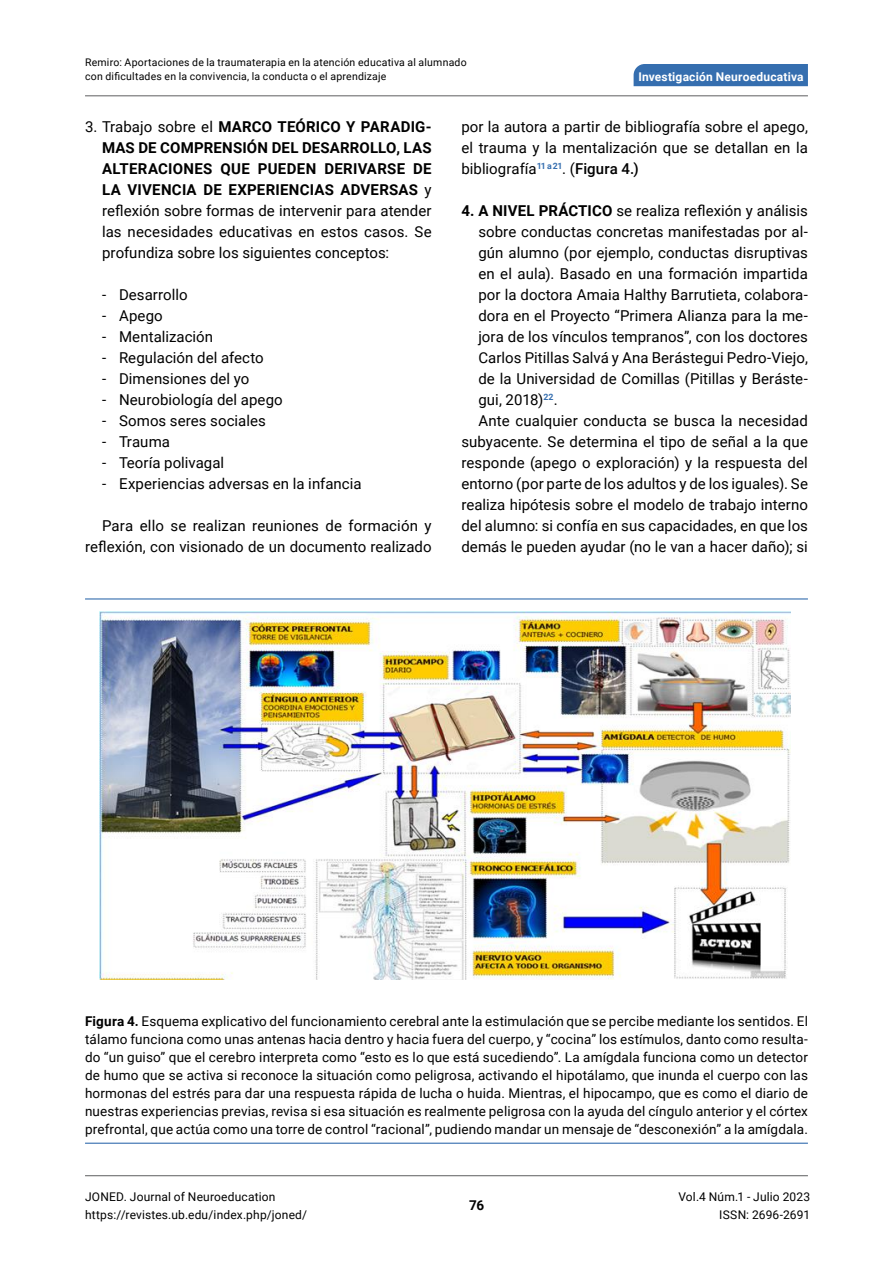
<style>
.page{position:relative;width:893px;height:1263px;background:#fff}
.page>*{position:absolute;margin:0;border:0;box-sizing:border-box;transform-origin:0 0}
.T2C{font:15px/21px "Roboto";letter-spacing:.005em;color:#000;text-align:justify}
.Figura-peu{font:13.5px/18px "Roboto";letter-spacing:.01em;color:#000;text-align:justify}
.t1{font:700 13.5px "Roboto";color:#000}
.t2{font:12px/18px "Roboto";letter-spacing:.015em;color:#000}
.t3{font:700 12px "Roboto";letter-spacing:.015em;color:#fff}
.t4{font:10.5px/13.5px "Roboto";letter-spacing:.02em;color:#000}
.s1{font-weight:700}
.s2{font-weight:500}
</style>
<div class="page">
<hr style="left:85px;top:1175px;width:723px;height:1px;background:#707172">
<hr style="left:85px;top:95px;width:723px;height:1px;background:#707172">
<div style="left:634px;top:64px;width:174px;height:22px;background:#356eaf"></div>
<hr style="left:85px;top:598px;width:723px;height:1px;background:#356eaf">
<hr style="left:85px;top:1143px;width:723px;height:1px;background:#356eaf">
<img style="left:99px;top:612px;width:692px;height:367px">
<p class="t4" style="left:85px;top:56px;width:383px">Remiro: Aportaciones de la traumaterapia en la atención educativa al alumnado con dificultades en la convivencia, la conducta o el aprendizaje</p>
<p class="t3" style="left:638px;top:68px;width:167px">Investigación Neuroeducativa</p>
<p class="T2C" style="left:102px;top:115px;width:331px;text-indent:-17px">3. Trabajo sobre el <span class="s1">MARCO TEÓRICO Y PARADIG-MAS DE COMPRENSIÓN DEL DESARROLLO, LAS ALTERACIONES QUE PUEDEN DERIVARSE DE LA VIVENCIA DE EXPERIENCIAS ADVERSAS</span> y reflexión sobre formas de intervenir para atender las necesidades educativas en estos casos. Se profundiza sobre los siguientes conceptos:</p>
<p class="T2C" style="left:102px;top:283px;width:87px">- Desarrollo</p>
<p class="T2C" style="left:102px;top:304px;width:62px">- Apego</p>
<p class="T2C" style="left:102px;top:325px;width:113px">- Mentalización</p>
<p class="T2C" style="left:102px;top:346px;width:163px">- Regulación del afecto</p>
<p class="T2C" style="left:102px;top:367px;width:149px">- Dimensiones del yo</p>
<p class="T2C" style="left:102px;top:388px;width:182px">- Neurobiología del apego</p>
<p class="T2C" style="left:102px;top:409px;width:165px">- Somos seres sociales</p>
<p class="T2C" style="left:102px;top:430px;width:69px">- Trauma</p>
<p class="T2C" style="left:102px;top:451px;width:124px">- Teoría polivagal</p>
<p class="T2C" style="left:102px;top:472px;width:261px">- Experiencias adversas en la infancia</p>
<p class="T2C" style="left:85px;top:514px;width:348px;text-align:right">Para ello se realizan reuniones de formación y reflexión, con visionado de un documento realizado</p>
<p class="T2C" style="left:461px;top:115px;width:348px">por la autora a partir de bibliografía sobre el apego, el trauma y la mentalización que se detallan en la bibliografía<sup>11</sup> <sup>a</sup> <sup>21</sup>. (<span class="s2">Figura 4.)</span></p>
<p class="T2C" style="left:478px;top:199px;width:331px;text-indent:-17px"><span class="s1">4. A NIVEL PRÁCTICO</span> se realiza reflexión y análisis sobre conductas concretas manifestadas por al&shy;gún alumno (por ejemplo, conductas disruptivas en el aula). Basado en una formación impartida por la doctora Amaia Halthy Barrutieta, colabora&shy;dora en el Proyecto “Primera Alianza para la me&shy;jora de los vínculos tempranos”, con los doctores Carlos Pitillas Salvá y Ana Berástegui Pedro-Viejo, de la Universidad de Comillas (Pitillas y Beráste&shy;gui, 2018)<sup>22</sup>.</p>
<p class="T2C" style="left:461px;top:409px;width:348px;text-indent:17px">Ante cualquier conducta se busca la necesidad subyacente. Se determina el tipo de señal a la que responde (apego o exploración) y la respuesta del entorno (por parte de los adultos y de los iguales). Se realiza hipótesis sobre el modelo de trabajo interno del alumno: si confía en sus capacidades, en que los demás le pueden ayudar (no le van a hacer daño); si</p>
<p class="Figura-peu" style="left:85px;top:1012px;width:724px"><span class="s1">Figura 4.</span> Esquema explicativo del funcionamiento cerebral ante la estimulación que se percibe mediante los sentidos. El tálamo funciona como unas antenas hacia dentro y hacia fuera del cuerpo, y “cocina” los estímulos, danto como resulta&shy;do “un guiso” que el cerebro interpreta como “esto es lo que está sucediendo”. La amígdala funciona como un detector de humo que se activa si reconoce la situación como peligrosa, activando el hipotálamo, que inunda el cuerpo con las hormonas del estrés para dar una respuesta rápida de lucha o huida. Mientras, el hipocampo, que es como el diario de nuestras experiencias previas, revisa si esa situación es realmente peligrosa con la ayuda del cíngulo anterior y el córtex prefrontal, que actúa como una torre de control “racional”, pudiendo mandar un mensaje de “desconexión” a la amígdala.</p>
<p class="t2" style="left:85px;top:1187px;width:224px">JONED. Journal of Neuroeducation https://revistes.ub.edu/index.php/joned/</p>
<p class="t2" style="left:679px;top:1187px;width:133px;text-align:right">Vol.4 Núm.1 - Julio 2023<br>ISSN: 2696-2691</p>
<p class="t1" style="left:469px;top:1196px;width:17px">76</p>
</div>
